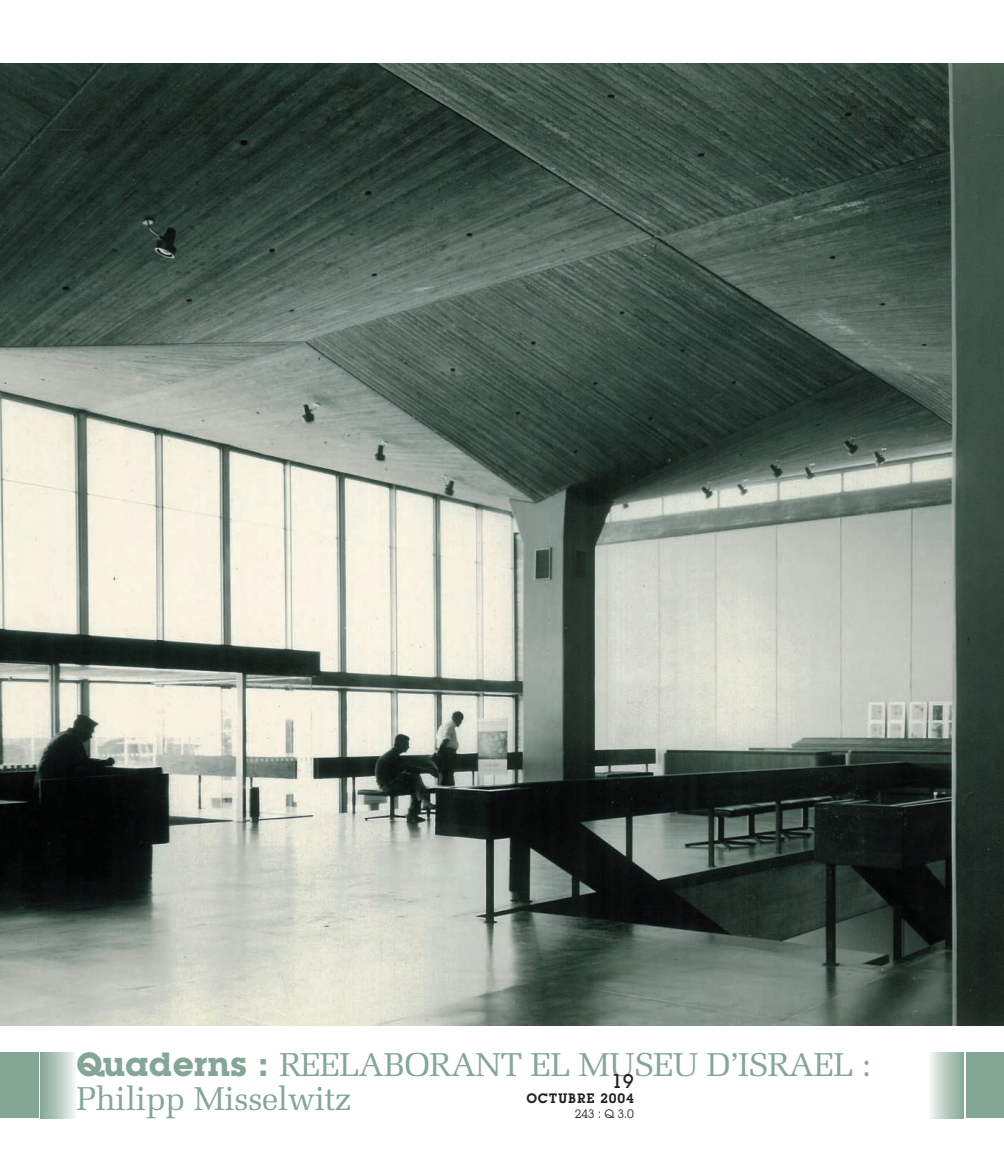
<style>
.page{position:relative;width:1004px;height:1174px;background:#fff}
.page>*{position:absolute;margin:0;border:0;box-sizing:border-box;transform-origin:0 0}
.t1{font:33px/34px "Melior";letter-spacing:-.025em;color:#84a694}
.t2{font:500 19.5px "Lubalin Graph IT Cby BT";color:#231f20}
.t3{font:600 13.5px "Lubalin Graph IT Cby BT";letter-spacing:.05em;color:#231f20}
.t4{font:12px "Lubalin Graph IT Cby BT";color:#231f20}
.s1{font-family:"Lubalin Graph IT Cby BT";font-weight:700}
</style>
<div class="page">
<svg style="left:40px;top:1052px;width:35px;height:66px;background:#b7cbc0"></svg>
<div style="left:927px;top:1052px;width:36px;height:66px;background:linear-gradient(to right,#f9fcfa,#8aaa98)"></div>
<img style="left:0;top:64px;width:1003px;height:961px">
<div style="left:0;top:1052px;width:38px;height:66px;background:#84a694"></div>
<div style="left:965px;top:1052px;width:38px;height:66px;background:#84a694"></div>
<p class="t1" style="left:77px;top:1051px;width:795px"><span class="s1">Quaderns :</span> REELABORANT EL MUSEU D’ISRAEL :<br>Philipp Misselwitz</p>
<p class="t2" style="left:611px;top:1073px;width:24px">19</p>
<p class="t3" style="left:526px;top:1093px;width:109px">OCTUBRE 2004</p>
<p class="t4" style="left:574px;top:1109px;width:61px">243 : Q 3.0</p>
</div>
